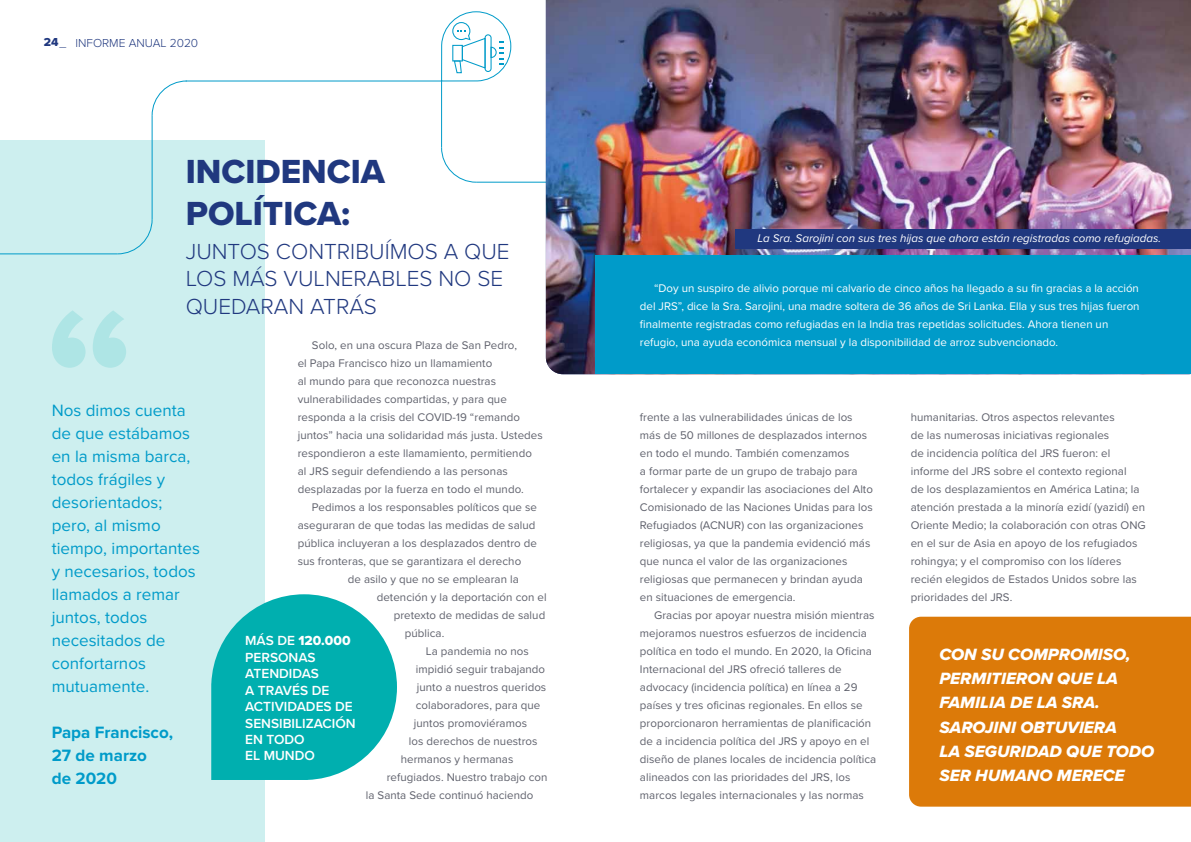
<style>
.page{position:relative;width:1191px;height:842px;background:#fff}
.page>*{position:absolute;margin:0;border:0;box-sizing:border-box;transform-origin:0 0}
.t1{font:700 200px "Proxima Nova";color:#00afaf}
.t2{font:34.6px/41.5px "Proxima Nova Extrabld";color:#20387f}
.t3{font:300 22.6px/27.1px "Proxima Nova";color:#20387f}
.t4{font:17px/23px "Proxima Nova";color:#009bc9}
.t5{font:700 17px/23px "Proxima Nova";color:#009bc9}
.t6{font:16.9px/24.2px "Proxima Nova Extrabld It";color:#fff}
.t7{font:600 13.7px/16.4px "Proxima Nova";color:#fff}
.t8{font:13.7px "Proxima Nova Extrabld";color:#fff}
.t9{font:300 12px "Proxima Nova";color:#20387f}
.t10{font:11.5px/18px "Proxima Nova";letter-spacing:.005em;color:#5f616c}
.t11{font:11.5px/18px "Proxima Nova";color:#fff}
.t12{font:italic 11.5px "Proxima Nova";color:#fff}
.s1{font-family:"Proxima Nova Extrabld";font-weight:400}
.s2{font-family:"Proxima Nova";font-weight:600}
</style>
<div class="page">
<div style="left:0;top:140px;width:265px;height:702px;background:#cdefef"></div>
<svg style="left:211px;top:594px;width:186px;height:186px"></svg>
<hr style="left:441px;top:80px;width:1px;height:68px;background:#009bc9">
<hr style="left:186px;top:81px;width:255px;height:1px;background:#009bc9">
<hr style="left:476px;top:182px;width:256px;height:1px;background:#009bc9">
<svg style="left:151px;top:80px;width:37px;height:37px"></svg>
<hr style="left:152px;top:116px;width:1px;height:103px;background:#009bc9">
<svg style="left:116px;top:218px;width:37px;height:37px"></svg>
<hr style="left:0;top:253px;width:117px;height:1px;background:#009bc9">
<svg style="left:441px;top:147px;width:36px;height:36px"></svg>
<svg style="left:440px;top:11px;width:72px;height:71px"></svg>
<img style="left:546px;top:0;width:645px;height:374px">
<div style="left:596px;top:256px;width:595px;height:118px;background:#009bc9"></div>
<div style="left:735px;top:229px;width:456px;height:19px;background:#20387f"></div>
<div style="left:909px;top:617px;width:282px;height:190px;background:#dc7a09"></div>
<p class="t9" style="left:44px;top:34px;width:156px"><span class="s1">24</span>_ INFORME ANUAL 2020</p>
<h2 class="t2" style="left:186px;top:150px;width:201px">INCIDENCIA<br>POLÍTICA:</h2>
<h3 class="t3" style="left:186px;top:237px;width:325px">JUNTOS CONTRIBUÍMOS A QUE<br>LOS MÁS VULNERABLES NO SE<br>QUEDARAN ATRÁS</h3>
<h1 class="t1" style="left:44px;top:230px;width:93px">“</h1>
<p class="t10" style="left:298px;top:336px;width:246px;text-indent:14px">Solo, en una oscura Plaza de San Pedro,<br>el Papa Francisco hizo un llamamiento<br>al mundo para que reconozca nuestras vulnerabilidades compartidas, y para que responda a la crisis del COVID-19 “remando juntos” hacia una solidaridad más justa. Ustedes respondieron a este llamamiento, permitiendo al JRS seguir defendiendo a las personas desplazadas por la fuerza en todo el mundo.</p>
<p class="t10" style="left:312px;top:498px;width:227px">Pedimos a los responsables políticos que se</p>
<p class="t10" style="left:298px;top:516px;width:239px">aseguraran de que todas las medidas de salud</p>
<p class="t10" style="left:298px;top:534px;width:241px">pública incluyeran a los desplazados dentro de</p>
<p class="t10" style="left:298px;top:552px;width:225px">sus fronteras, que se garantizara el derecho</p>
<p class="t10" style="left:348px;top:570px;width:172px">de asilo y que no se emplearan la</p>
<p class="t10" style="left:377px;top:588px;width:171px">detención y la deportación con el</p>
<p class="t10" style="left:394px;top:606px;width:153px">pretexto de medidas de salud</p>
<p class="t10" style="left:405px;top:624px;width:41px">pública.</p>
<p class="t10" style="left:426px;top:642px;width:104px">La pandemia no nos</p>
<p class="t10" style="left:416px;top:660px;width:131px">impidió seguir trabajando</p>
<p class="t10" style="left:417px;top:678px;width:131px">junto a nuestros queridos</p>
<p class="t10" style="left:416px;top:696px;width:126px">colaboradores, para que</p>
<p class="t10" style="left:414px;top:714px;width:115px">juntos promoviéramos</p>
<p class="t10" style="left:409px;top:732px;width:130px">los derechos de nuestros</p>
<p class="t10" style="left:401px;top:750px;width:114px">hermanos y hermanas</p>
<p class="t10" style="left:387px;top:768px;width:162px">refugiados. Nuestro trabajo con</p>
<p class="t10" style="left:366px;top:786px;width:169px">la Santa Sede continuó haciendo</p>
<h3 class="t4" style="left:52px;top:398px;width:150px">Nos dimos cuenta de que estábamos en la misma barca, todos frágiles y desorientados; pero, al mismo tiempo, importantes y necesarios, todos llamados a remar juntos, todos necesitados de confortarnos mutuamente.</h3>
<h3 class="t5" style="left:52px;top:720px;width:123px">Papa Francisco,<br>27 de marzo<br>de 2020</h3>
<p class="t8" style="left:245px;top:631px;width:107px"><span class="s2">MÁS DE</span> 120.000</p>
<p class="t7" style="left:245px;top:649px;width:112px">PERSONAS<br>ATENDIDAS<br>A TRAVÉS DE<br>ACTIVIDADES DE<br>SENSIBILIZACIÓN<br>EN TODO<br>EL MUNDO</p>
<p class="t12" style="left:757px;top:230px;width:405px">La Sra. Sarojini con sus tres hijas que ahora están registradas como refugiadas.</p>
<p class="t11" style="left:640px;top:278px;width:501px;text-indent:14px">“Doy un suspiro de alivio porque mi calvario de cinco años ha llegado a su fin gracias a la acción del JRS”, dice la Sra. Sarojini, una madre soltera de 36 años de Sri Lanka. Ella y sus tres hijas fueron finalmente registradas como refugiadas en la India tras repetidas solicitudes. Ahora tienen un refugio, una ayuda económica mensual y la disponibilidad de arroz subvencionado.</p>
<p class="t10" style="left:640px;top:407px;width:234px">frente a las vulnerabilidades únicas de los más de 50 millones de desplazados internos en todo el mundo. También comenzamos<br>a formar parte de un grupo de trabajo para fortalecer y expandir las asociaciones del Alto Comisionado de las Naciones Unidas para los Refugiados (ACNUR) con las organizaciones religiosas, ya que la pandemia evidenció más que nunca el valor de las organizaciones religiosas que permanecen y brindan ayuda en situaciones de emergencia.</p>
<p class="t10" style="left:640px;top:605px;width:238px;text-indent:14px">Gracias por apoyar nuestra misión mientras mejoramos nuestros esfuerzos de incidencia política en todo el mundo. En 2020, la Oficina Internacional del JRS ofreció talleres de advocacy (incidencia política) en línea a 29 países y tres oficinas regionales. En ellos se proporcionaron herramientas de planificación de a incidencia política del JRS y apoyo en el diseño de planes locales de incidencia política alineados con las prioridades del JRS, los marcos legales internacionales y las normas</p>
<p class="t10" style="left:910px;top:407px;width:237px">humanitarias. Otros aspectos relevantes<br>de las numerosas iniciativas regionales<br>de incidencia política del JRS fueron: el informe del JRS sobre el contexto regional<br>de los desplazamientos en América Latina; la atención prestada a la minoría ezidí (yazidí) en Oriente Medio; la colaboración con otras ONG en el sur de Asia en apoyo de los refugiados rohingya; y el compromiso con los líderes recién elegidos de Estados Unidos sobre las prioridades del JRS.</p>
<h3 class="t6" style="left:939px;top:642px;width:216px">CON SU COMPROMISO,<br>PERMITIERON QUE LA<br>FAMILIA DE LA SRA.<br>SAROJINI OBTUVIERA<br>LA SEGURIDAD QUE TODO<br>SER HUMANO MERECE</h3>
</div>
